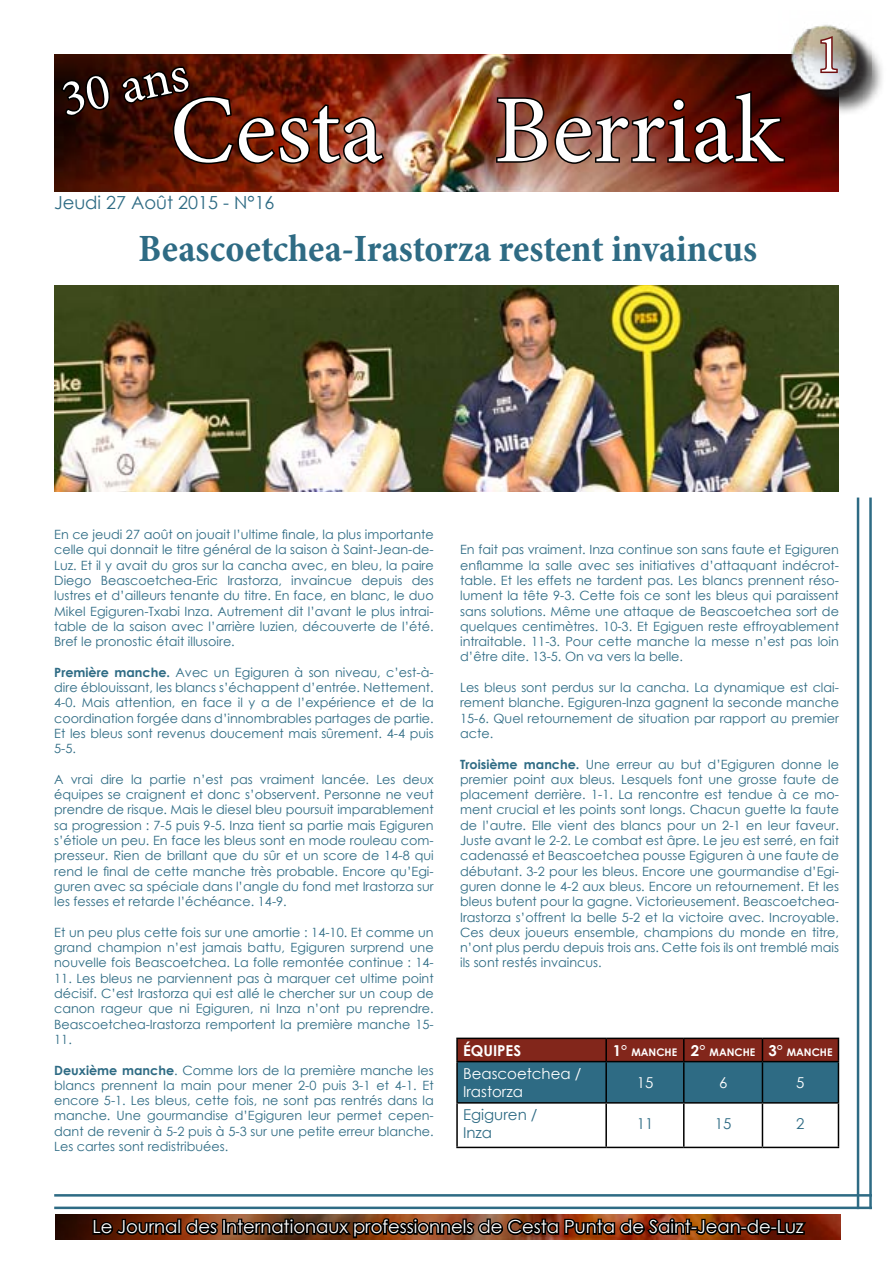
<style>
.page{position:relative;width:893px;height:1263px;background:#fff}
.page>*{position:absolute;margin:0;border:0;box-sizing:border-box;transform-origin:0 0}
.t1{font:96px "Minion Pro";letter-spacing:.005em;color:#fff}
.t2{font:52.5px "Minion Pro";color:#fff}
.t3{font:51px "Minion Pro";color:#fff}
.t4{font:700 condensed 39px "Minion Pro";color:#2e6b84}
.t5{font:18px "Century Gothic";color:#fff}
.t6{font:18px "Century Gothic";color:#2e6b84}
.t7{font:15px/18px "Century Gothic";color:#fff}
.t8{font:15px/18px "Century Gothic";color:#2e6b84}
.t9{font:700 15px "Century Gothic";color:#fff}
.t10{font:12.75px/15.3px "Century Gothic";color:#2e6b84;text-align:justify}
.t11{font:700 10.5px "Century Gothic";color:#fff}
.s1{font-weight:700}
.s2{font-size:15px}
</style>
<div class="page">
<img style="left:55px;top:1214px;width:785px;height:25px">
<img style="left:54px;top:54px;width:784px;height:137px">
<svg style="left:495px;top:89px;width:292px;height:77px;background:#5f241b"></svg>
<svg style="left:91px;top:1215px;width:718px;height:25px;background:#50240e"></svg>
<hr style="left:54px;top:1194px;width:818px;height:2px;background:#2e6b84">
<hr style="left:54px;top:1206px;width:818px;height:3px;background:#2e6b84">
<hr style="left:869px;top:497px;width:3px;height:712px;background:#2e6b84">
<hr style="left:857px;top:497px;width:2px;height:712px;background:#2e6b84">
<div style="left:793px;top:27px;width:95px;height:91px;background:#000;opacity:.75"></div>
<img style="left:779px;top:24px;width:93px;height:78px">
<svg style="left:819px;top:34px;width:20px;height:41px"></svg>
<svg style="left:59px;top:73px;width:53px;height:46px;background:#1a0500"></svg>
<svg style="left:119px;top:66px;width:267px;height:100px;background:#561709"></svg>
<hr style="left:456px;top:1037px;width:150px;height:2px;background:#000">
<hr style="left:456px;top:1039px;width:2px;height:22px;background:#000">
<hr style="left:606px;top:1037px;width:78px;height:2px;background:#000">
<hr style="left:684px;top:1037px;width:78px;height:2px;background:#000">
<hr style="left:762px;top:1037px;width:77px;height:2px;background:#000">
<svg style="left:457px;top:1038px;width:382px;height:64px;background:#494f5b"></svg>
<hr style="left:456px;top:1061px;width:150px;height:1px;background:#000">
<hr style="left:456px;top:1062px;width:2px;height:40px;background:#000">
<hr style="left:606px;top:1061px;width:78px;height:1px;background:#000">
<hr style="left:605px;top:1062px;width:2px;height:40px;background:#000">
<hr style="left:684px;top:1061px;width:78px;height:1px;background:#000">
<hr style="left:683px;top:1062px;width:1px;height:40px;background:#000">
<hr style="left:762px;top:1061px;width:77px;height:1px;background:#000">
<hr style="left:762px;top:1062px;width:1px;height:40px;background:#000">
<hr style="left:838px;top:1062px;width:1px;height:40px;background:#000">
<hr style="left:456px;top:1102px;width:150px;height:1px;background:#000">
<hr style="left:456px;top:1103px;width:2px;height:44px;background:#000">
<hr style="left:606px;top:1102px;width:78px;height:1px;background:#000">
<hr style="left:605px;top:1103px;width:2px;height:44px;background:#000">
<hr style="left:684px;top:1102px;width:78px;height:1px;background:#000">
<hr style="left:683px;top:1103px;width:1px;height:44px;background:#000">
<hr style="left:762px;top:1102px;width:77px;height:1px;background:#000">
<hr style="left:762px;top:1103px;width:1px;height:44px;background:#000">
<hr style="left:838px;top:1103px;width:1px;height:44px;background:#000">
<hr style="left:456px;top:1147px;width:150px;height:1px;background:#000">
<hr style="left:606px;top:1147px;width:78px;height:1px;background:#000">
<hr style="left:684px;top:1147px;width:78px;height:1px;background:#000">
<hr style="left:762px;top:1147px;width:77px;height:1px;background:#000">
<img style="left:54px;top:286px;width:784px;height:205px">
<h3 class="t3" style="left:55px;top:66px;width:130px;rotate:-12deg">30 ans</h3>
<h1 class="t1" style="left:170px;top:66px;width:613px">Cesta Berriak</h1>
<h3 class="t6" style="left:54px;top:190px;width:222px">Jeudi 27 Août 2015 - N°16</h3>
<h3 class="t4" style="left:139px;top:222px;width:620px">Beascoetchea-Irastorza restent invaincus</h3>
<h2 class="t2" style="left:816px;top:20px;width:27px">1</h2>
<p class="t10" style="left:54px;top:526px;width:381px">En ce jeudi 27 août on jouait l’ultime finale, la plus importante celle qui donnait le titre général de la saison à Saint-Jean-de-Luz. Et il y avait du gros sur la cancha avec, en bleu, la paire Diego Beascoetchea-Eric Irastorza, invaincue depuis des lustres et d’ailleurs tenante du titre. En face, en blanc, le duo Mikel Egiguren-Txabi Inza. Autrement dit l’avant le plus intrai&shy;table de la saison avec l’arrière luzien, découverte de l’été.<br>Bref le pronostic était illusoire.</p>
<p class="t10" style="left:54px;top:664px;width:381px"><span class="s1">Première manche.</span> Avec un Egiguren à son niveau, c’est-à&shy;dire éblouissant, les blancs s’échappent d’entrée. Nettement.<br>4-0. Mais attention, en face il y a de l’expérience et de la coordination forgée dans d’innombrables partages de partie.<br>Et les bleus sont revenus doucement mais sûrement. 4-4 puis 5-5.</p>
<p class="t10" style="left:54px;top:771px;width:381px">A vrai dire la partie n’est pas vraiment lancée. Les deux équipes se craignent et donc s’observent. Personne ne veut prendre de risque. Mais le diesel bleu poursuit imparablement sa progression : 7-5 puis 9-5. Inza tient sa partie mais Egiguren s’étiole un peu. En face les bleus sont en mode rouleau com&shy;presseur. Rien de brillant que du sûr et un score de 14-8 qui rend le final de cette manche très probable. Encore qu’Egi&shy;guren avec sa spéciale dans l’angle du fond met Irastorza sur les fesses et retarde l’échéance. 14-9.</p>
<p class="t10" style="left:54px;top:924px;width:381px">Et un peu plus cette fois sur une amortie : 14-10. Et comme un grand champion n’est jamais battu, Egiguren surprend une nouvelle fois Beascoetchea. La folle remontée continue : 14-</p>
<p class="t10" style="left:54px;top:970px;width:381px">11. Les bleus ne parviennent pas à marquer cet ultime point décisif. C’est Irastorza qui est allé le chercher sur un coup de canon rageur que ni Egiguren, ni Inza n’ont pu reprendre.<br>Beascoetchea-Irastorza remportent la première manche 15- 11.</p>
<p class="t10" style="left:54px;top:1062px;width:381px"><span class="s1">Deuxième manche</span>. Comme lors de la première manche les blancs prennent la main pour mener 2-0 puis 3-1 et 4-1. Et encore 5-1. Les bleus, cette fois, ne sont pas rentrés dans la manche. Une gourmandise d’Egiguren leur permet cepen&shy;dant de revenir à 5-2 puis à 5-3 sur une petite erreur blanche.<br>Les cartes sont redistribuées.</p>
<p class="t10" style="left:460px;top:542px;width:380px">En fait pas vraiment. Inza continue son sans faute et Egiguren enflamme la salle avec ses initiatives d’attaquant indécrot&shy;table. Et les effets ne tardent pas. Les blancs prennent réso&shy;lument la tête 9-3. Cette fois ce sont les bleus qui paraissent sans solutions. Même une attaque de Beascoetchea sort de quelques centimètres. 10-3. Et Egiguen reste effroyablement intraitable. 11-3. Pour cette manche la messe n’est pas loin d’être dite. 13-5. On va vers la belle.</p>
<p class="t10" style="left:460px;top:679px;width:380px">Les bleus sont perdus sur la cancha. La dynamique est clai&shy;rement blanche. Egiguren-Inza gagnent la seconde manche 15-6. Quel retournement de situation par rapport au premier acte.</p>
<p class="t10" style="left:460px;top:756px;width:380px"><span class="s1">Troisième manche.</span> Une erreur au but d’Egiguren donne le premier point aux bleus. Lesquels font une grosse faute de placement derrière. 1-1. La rencontre est tendue à ce mo&shy;ment crucial et les points sont longs. Chacun guette la faute de l’autre. Elle vient des blancs pour un 2-1 en leur faveur.<br>Juste avant le 2-2. Le combat est âpre. Le jeu est serré, en fait cadenassé et Beascoetchea pousse Egiguren à une faute de débutant. 3-2 pour les bleus. Encore une gourmandise d’Egi&shy;guren donne le 4-2 aux bleus. Encore un retournement. Et les bleus butent pour la gagne. Victorieusement. Beascoetchea-Irastorza s’offrent la belle 5-2 et la victoire avec. Incroyable.<br>Ces deux joueurs ensemble, champions du monde en titre, n’ont plus perdu depuis trois ans. Cette fois ils ont tremblé mais ils sont restés invaincus.</p>
<p class="t9" style="left:463px;top:1039px;width:60px">équipes</p>
<p class="t11" style="left:613px;top:1044px;width:221px"><span class="s2">1°</span> MANCHE <span class="s2">2°</span> MANCHE <span class="s2">3°</span> MANCHE</p>
<p class="t7" style="left:463px;top:1064px;width:120px">Beascoetchea /<br>Irastorza</p>
<p class="t7" style="left:637px;top:1073px;width:18px">15</p>
<p class="t7" style="left:719px;top:1073px;width:10px">6</p>
<p class="t7" style="left:796px;top:1073px;width:10px">5</p>
<p class="t8" style="left:463px;top:1105px;width:76px">Egiguren /<br>Inza</p>
<p class="t8" style="left:637px;top:1114px;width:18px">11</p>
<p class="t8" style="left:715px;top:1114px;width:18px">15</p>
<p class="t8" style="left:796px;top:1114px;width:10px">2</p>
<h3 class="t5" style="left:92px;top:1214px;width:713px">Le Journal des Internationaux professionnels de Cesta Punta de Saint-Jean-de-Luz</h3>
</div>
